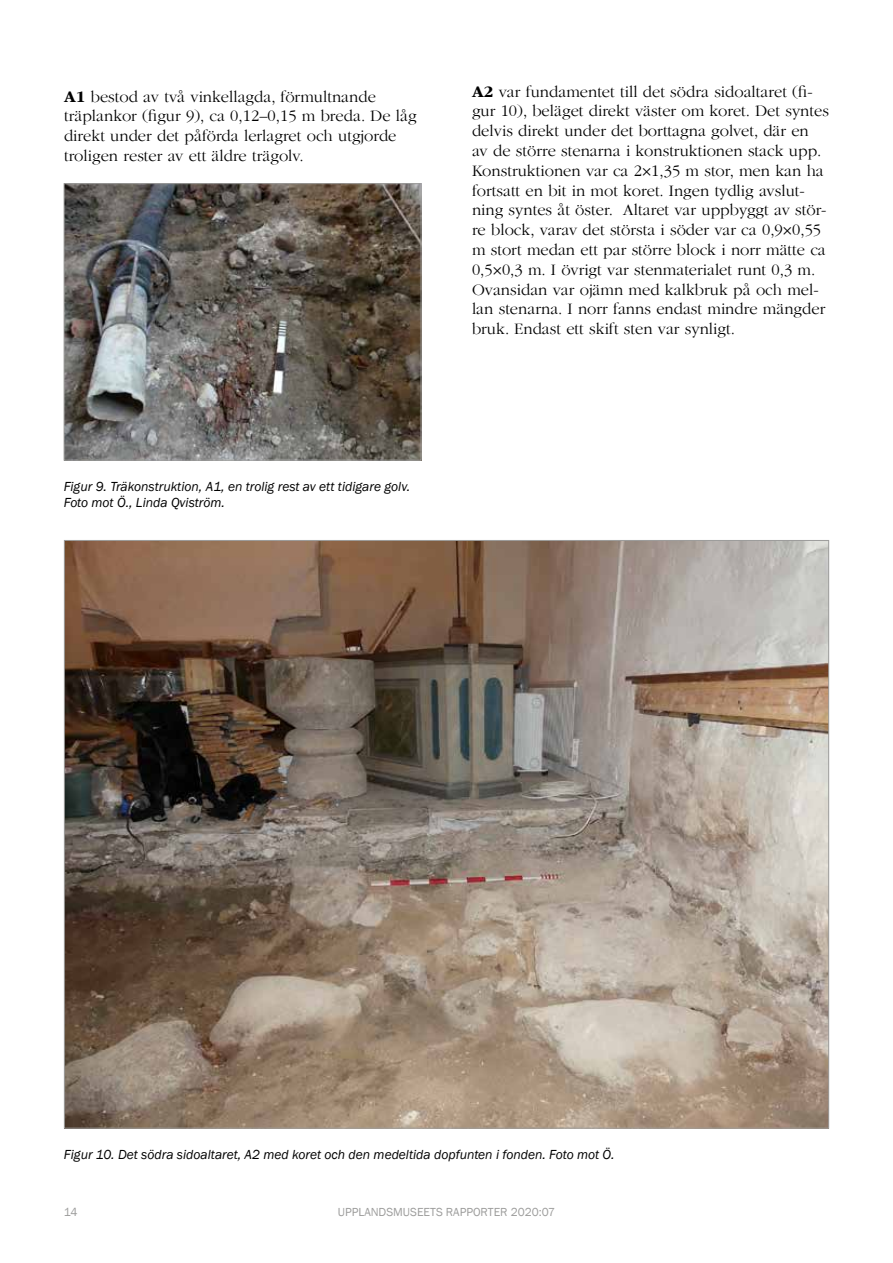
<style>
.page{position:relative;width:893px;height:1263px;background:#fff}
.page>*{position:absolute;margin:0;border:0;box-sizing:border-box;transform-origin:0 0}
.t1{font:300 16.5px/19.8px "ITC Garamond Std";color:#000}
.t2{font:italic 13.5px/16.2px "Franklin Gothic";color:#000}
.t3{font:12px "Franklin Gothic";color:#9d9d9c}
.s1{font-weight:700}
</style>
<div class="page">
<img style="left:66px;top:185px;width:353px;height:273px">
<div style="left:64px;top:183px;width:357px;height:277px;border:1px solid #9d9d9c"></div>
<img style="left:66px;top:542px;width:761px;height:584px">
<p class="t1" style="left:64px;top:87px;width:354px"><span class="s1">A1</span> bestod av två vinkellagda, förmultnande träplankor (figur 9), ca 0,12–0,15 m breda. De låg direkt under det påförda lerlagret och utgjorde troligen rester av ett äldre trägolv.</p>
<p class="t1" style="left:472px;top:82px;width:358px"><span class="s1">A2</span> var fundamentet till det södra sidoaltaret (fi&shy;gur 10), beläget direkt väster om koret. Det syntes delvis direkt under det borttagna golvet, där en<br>av de större stenarna i konstruktionen stack upp.<br>Konstruktionen var ca 2×1,35 m stor, men kan ha fortsatt en bit in mot koret. Ingen tydlig avslut&shy;ning syntes åt öster. Altaret var uppbyggt av stör&shy;re block, varav det största i söder var ca 0,9×0,55 m stort medan ett par större block i norr mätte ca 0,5×0,3 m. I övrigt var stenmaterialet runt 0,3 m.<br>Ovansidan var ojämn med kalkbruk på och mel&shy;lan stenarna. I norr fanns endast mindre mängder bruk. Endast ett skift sten var synligt.</p>
<p class="t2" style="left:64px;top:479px;width:348px">Figur 9. Träkonstruktion, A1, en trolig rest av ett tidigare golv.<br>Foto mot Ö., Linda Qviström.</p>
<p class="t2" style="left:64px;top:1146px;width:552px">Figur 10. Det södra sidoaltaret, A2 med koret och den medeltida dopfunten i fonden. Foto mot Ö.</p>
<p class="t3" style="left:64px;top:1205px;width:15px">14</p>
<p class="t3" style="left:338px;top:1205px;width:219px">UPPLANDSMUSEETS RAPPORTER 2020:07</p>
</div>
